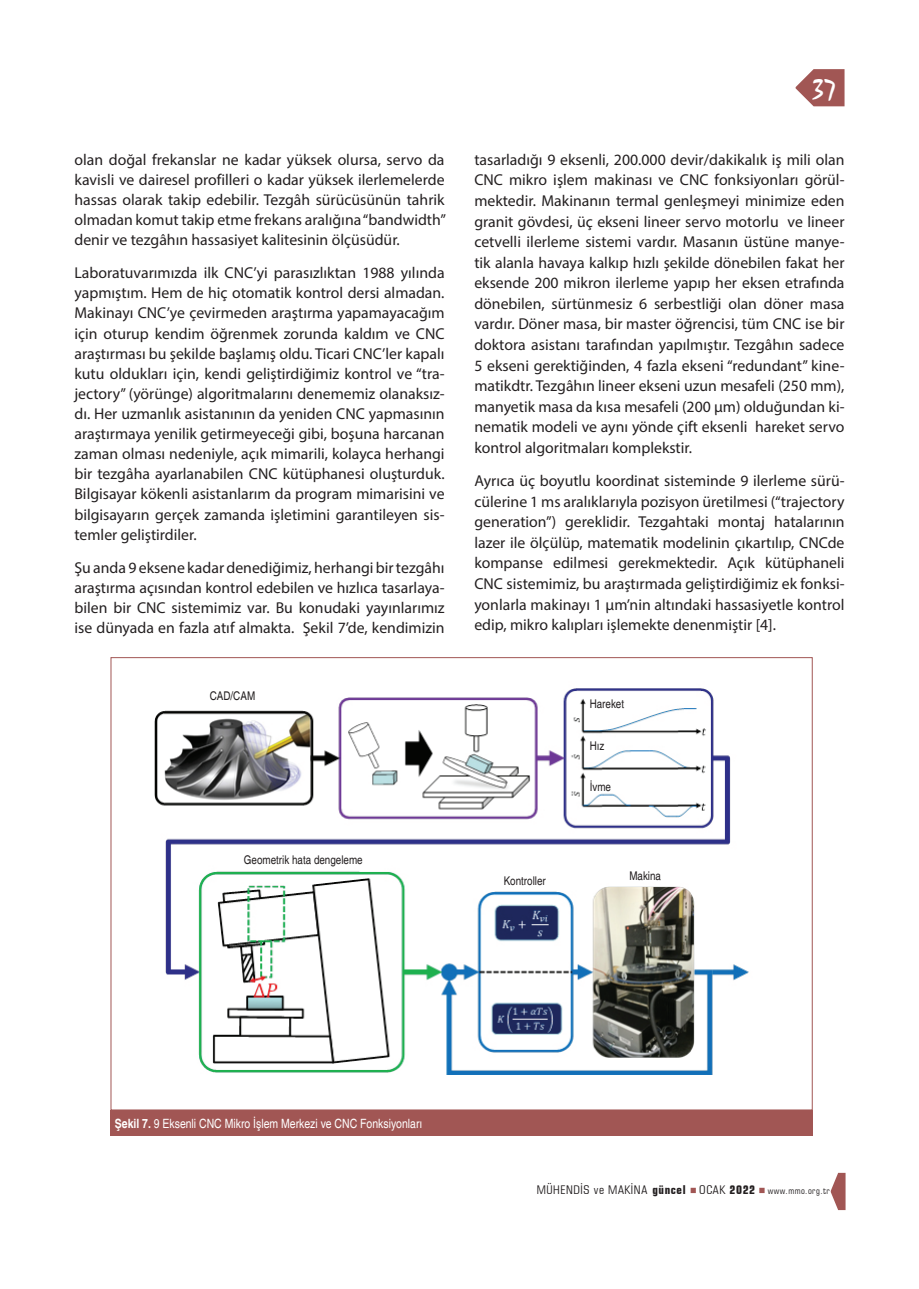
<style>
.page{position:relative;width:919px;height:1289px;background:#fff}
.page>*{position:absolute;margin:0;border:0;box-sizing:border-box;transform-origin:0 0}
.t1{font:27px "TR Mystical Plain";color:#fff}
.t2{font:15.75px/20.5px "Myriad Pro";color:#231f20;text-align:justify}
.t3{font:condensed 12.75px "Helvetica";color:#fff}
.t4{font:condensed 12px "Helvetica";color:#231f20}
.t5{font:condensed 12px "Square 721 BT";letter-spacing:.05em;color:#231f20}
.t6{font:condensed 9px "Square 721 BT";letter-spacing:.05em;color:#231f20}
.s1{font-weight:700}
</style>
<div class="page">
<svg style="left:795px;top:69px;width:49px;height:37px"></svg>
<svg style="left:830px;top:1172px;width:15px;height:37px"></svg>
<img style="left:154px;top:688px;width:595px;height:387px">
<div style="left:111px;top:1110px;width:701px;height:25px;background:#a15654"></div>
<p class="t2" style="left:74px;top:149px;width:373px;line-height:20.1px">olan doğal frekanslar ne kadar yüksek olursa, servo da kavisli ve dairesel profilleri o kadar yüksek ilerlemelerde hassas olarak takip edebilir. Tezgâh sürücüsünün tahrik olmadan komut takip etme frekans aralığına “bandwidth” denir ve tezgâhın hassasiyet kalitesinin ölçüsüdür.</p>
<p class="t2" style="left:74px;top:263px;width:371px;line-height:20.1px">Laboratuvarımızda ilk CNC’yi parasızlıktan 1988 yılında yapmıştım. Hem de hiç otomatik kontrol dersi almadan.<br>Makinayı CNC’ye çevirmeden araştırma yapamayacağım için oturup kendim öğrenmek zorunda kaldım ve CNC araştırması bu şekilde başlamış oldu. Ticari CNC’ler kapalı kutu oldukları için, kendi geliştirdiğimiz kontrol ve “tra&shy;jectory” (yörünge) algoritmalarını denememiz olanaksız&shy;dı. Her uzmanlık asistanının da yeniden CNC yapmasının araştırmaya yenilik getirmeyeceği gibi, boşuna harcanan zaman olması nedeniyle, açık mimarili, kolayca herhangi bir tezgâha ayarlanabilen CNC kütüphanesi oluşturduk.<br>Bilgisayar kökenli asistanlarım da program mimarisini ve bilgisayarın gerçek zamanda işletimini garantileyen sis&shy;temler geliştirdiler.</p>
<p class="t2" style="left:74px;top:557px;width:371px">Şu anda 9 eksene kadar denediğimiz, herhangi bir tezgâhı araştırma açısından kontrol edebilen ve hızlıca tasarlaya&shy;bilen bir CNC sistemimiz var. Bu konudaki yayınlarımız ise dünyada en fazla atıf almakta. Şekil 7’de, kendimizin</p>
<p class="t4" style="left:210px;top:688px;width:47px">CAD/CAM</p>
<p class="t4" style="left:244px;top:853px;width:120px">Geometrik hata dengeleme</p>
<h1 class="t1" style="left:812px;top:73px;width:25px">37</h1>
<p class="t2" style="left:474px;top:149px;width:371px">tasarladığı 9 eksenli, 200.000 devir/dakikalık iş mili olan CNC mikro işlem makinası ve CNC fonksiyonları görül&shy;mektedir. Makinanın termal genleşmeyi minimize eden granit gövdesi, üç ekseni lineer servo motorlu ve lineer cetvelli ilerleme sistemi vardır. Masanın üstüne manye&shy;tik alanla havaya kalkıp hızlı şekilde dönebilen fakat her eksende 200 mikron ilerleme yapıp her eksen etrafında dönebilen, sürtünmesiz 6 serbestliği olan döner masa vardır. Döner masa, bir master öğrencisi, tüm CNC ise bir doktora asistanı tarafından yapılmıştır. Tezgâhın sadece 5 ekseni gerektiğinden, 4 fazla ekseni “redundant” kine&shy;matikdtr. Tezgâhın lineer ekseni uzun mesafeli (250 mm), manyetik masa da kısa mesafeli (200 µm) olduğundan ki&shy;nematik modeli ve aynı yönde çift eksenli hareket servo kontrol algoritmaları komplekstir.</p>
<p class="t2" style="left:474px;top:470px;width:371px">Ayrıca üç boyutlu koordinat sisteminde 9 ilerleme sürü&shy;cülerine 1 ms aralıklarıyla pozisyon üretilmesi (“trajectory generation”) gereklidir. Tezgahtaki montaj hatalarının lazer ile ölçülüp, matematik modelinin çıkartılıp, CNCde kompanse edilmesi gerekmektedir. Açık kütüphaneli CNC sistemimiz, bu araştırmada geliştirdiğimiz ek fonksi&shy;yonlarla makinayı 1 µm’nin altındaki hassasiyetle kontrol edip, mikro kalıpları işlemekte denenmiştir [4].</p>
<p class="t4" style="left:503px;top:873px;width:44px">Kontroller</p>
<p class="t4" style="left:589px;top:696px;width:36px">Hareket</p>
<p class="t4" style="left:589px;top:738px;width:16px">Hız</p>
<p class="t4" style="left:589px;top:779px;width:23px">İvme</p>
<p class="t4" style="left:629px;top:868px;width:33px">Makina</p>
<p class="t3" style="left:115px;top:1115px;width:309px"><span class="s1">Şekil 7.</span> 9 Eksenli CNC Mikro İşlem Merkezi ve CNC Fonksiyonları</p>
<p class="t5" style="left:536px;top:1182px;width:220px">MÜHENDİS ve MAKİNA <span class="s1">güncel</span> OCAK <span class="s1">2022</span></p>
<p class="t6" style="left:767px;top:1185px;width:63px">www.mmo.org.tr</p>
</div>
